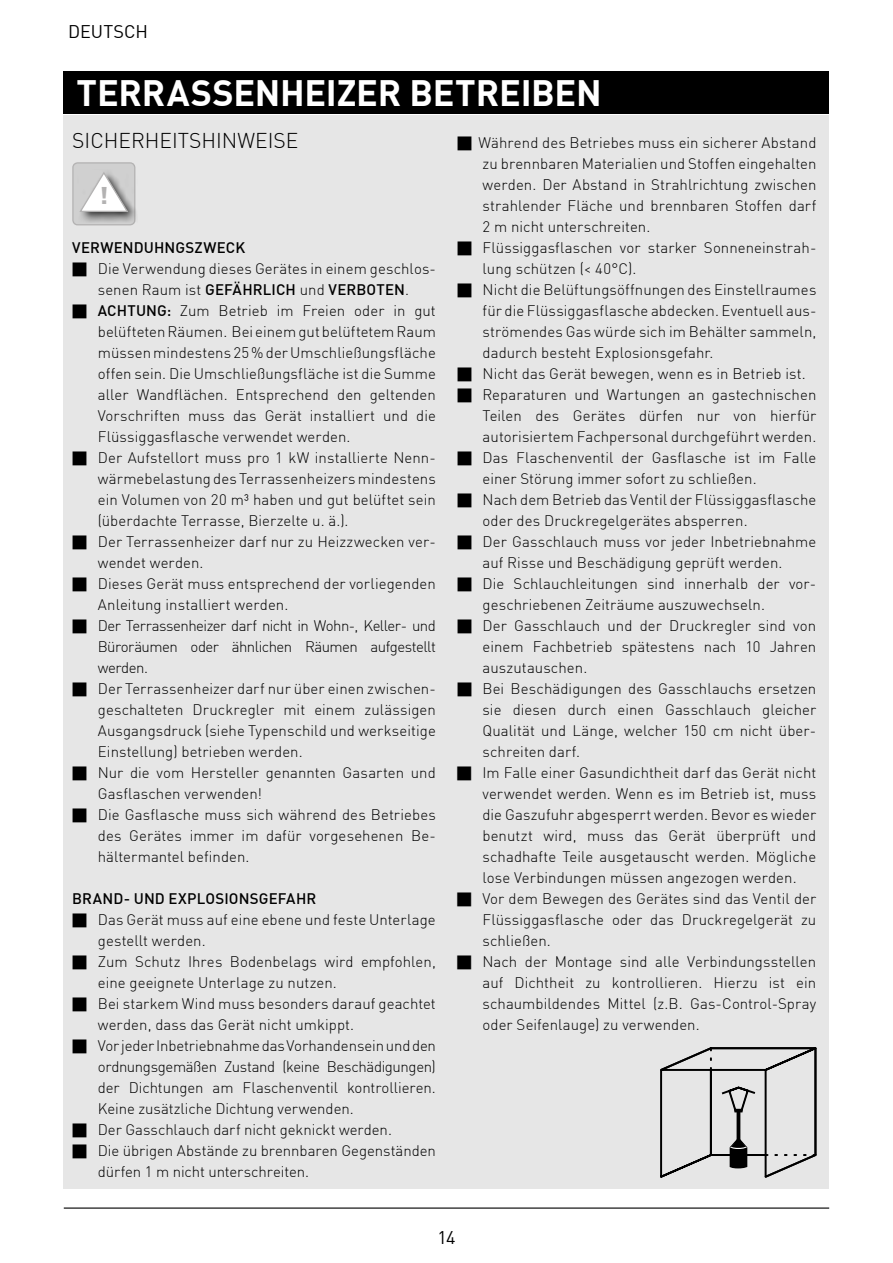
<style>
.page{position:relative;width:893px;height:1263px;background:#fff}
.page>*{position:absolute;margin:0;border:0;box-sizing:border-box;transform-origin:0 0}
.t1{font:700 36px "DIN Offc";letter-spacing:-.005em;color:#fff}
.t2{font:900 23.7px "DIN Offc";color:#b3b2b2}
.t3{font:300 21px "DIN Offc";color:#000}
.t4{font:18px "DIN Offc";color:#000}
.t5{font:300 15px/21px "DIN Offc";letter-spacing:.005em;color:#000}
.t6{font:500 15px "DIN Offc";letter-spacing:.01em;color:#000}
.s1{font-weight:500}
</style>
<div class="page">
<hr style="left:64px;top:1207px;width:765px;height:1px;background:#000">
<div style="left:64px;top:115px;width:765px;height:1073px;background:#e6e6e6"></div>
<div style="left:64px;top:72px;width:765px;height:42px;background:#000"></div>
<div style="left:77px;top:169px;width:61px;height:54px;background:#000;opacity:.75"></div>
<svg style="left:72px;top:162px;width:63px;height:63px;background:#cbcaca"></svg>
<svg style="left:660px;top:1047px;width:157px;height:131px"></svg>
<p class="t4" style="left:68px;top:20px;width:82px">DEUTSCH</p>
<h1 class="t1" style="left:77px;top:69px;width:527px">TERRASSENHEIZER BETREIBEN</h1>
<h3 class="t3" style="left:72px;top:127px;width:227px">SICHERHEITSHINWEISE</h3>
<h2 class="t2" style="left:99px;top:179px;width:10px">!</h2>
<p class="t6" style="left:72px;top:238px;width:174px">VERWENDUHNGSZWECK</p>
<p class="t5" style="left:98px;top:258px;width:340px">Die Verwendung dieses Gerätes in einem geschlos&shy;senen Raum ist <span class="s1">GEFÄHRLICH</span> und <span class="s1">VERBOTEN</span>.<br><span class="s1">ACHTUNG:</span> Zum Betrieb im Freien oder in gut belüfteten Räumen. Bei einem gut belüftetem Raum müssen mindestens 25 % der Umschließungsfläche offen sein. Die Umschließungsfläche ist die Summe aller Wandflächen. Entsprechend den geltenden Vorschriften muss das Gerät installiert und die Flüssiggasflasche verwendet werden.<br>Der Aufstellort muss pro 1 kW installierte Nenn&shy;wärmebelastung des Terrassenheizers mindestens ein Volumen von 20 m³ haben und gut belüftet sein (überdachte Terrasse, Bierzelte u. ä.).<br>Der Terrassenheizer darf nur zu Heizzwecken ver&shy;wendet werden.<br>Dieses Gerät muss entsprechend der vorliegenden Anleitung installiert werden.<br>Der Terrassenheizer darf nicht in Wohn-, Keller- und Büroräumen oder ähnlichen Räumen aufgestellt werden.<br>Der Terrassenheizer darf nur über einen zwischen&shy;geschalteten Druckregler mit einem zulässigen Ausgangsdruck (siehe Typenschild und werkseitige Einstellung) betrieben werden.<br>Nur die vom Hersteller genannten Gasarten und Gasflaschen verwenden!<br>Die Gasflasche muss sich während des Betriebes des Gerätes immer im dafür vorgesehenen Be&shy;hältermantel befinden.</p>
<p class="t6" style="left:72px;top:889px;width:245px">BRAND- UND EXPLOSIONSGEFAHR</p>
<p class="t5" style="left:98px;top:909px;width:340px">Das Gerät muss auf eine ebene und feste Unterlage gestellt werden.<br>Zum Schutz Ihres Bodenbelags wird empfohlen, eine geeignete Unterlage zu nutzen.<br>Bei starkem Wind muss besonders darauf geachtet werden, dass das Gerät nicht umkippt.<br>Vor jeder Inbetriebnahme das Vorhandensein und den ordnungsgemäßen Zustand (keine Beschädigungen) der Dichtungen am Flaschenventil kontrollieren.<br>Keine zusätzliche Dichtung verwenden.<br>Der Gasschlauch darf nicht geknickt werden.<br>Die übrigen Abstände zu brennbaren Gegenständen dürfen 1 m nicht unterschreiten.</p>
<p class="t5" style="left:478px;top:132px;width:340px">Während des Betriebes muss ein sicherer Abstand zu brennbaren Materialien und Stoffen eingehalten werden. Der Abstand in Strahlrichtung zwischen strahlender Fläche und brennbaren Stoffen darf 2 m nicht unterschreiten.<br>Flüssiggasflaschen vor starker Sonneneinstrah&shy;lung schützen (&lt; 40°C).<br>Nicht die Belüftungsöffnungen des Einstellraumes für die Flüssiggasflasche abdecken. Eventuell aus&shy;strömendes Gas würde sich im Behälter sammeln, dadurch besteht Explosionsgefahr.<br>Nicht das Gerät bewegen, wenn es in Betrieb ist.<br>Reparaturen und Wartungen an gastechnischen Teilen des Gerätes dürfen nur von hierfür autorisiertem Fachpersonal durchgeführt werden.<br>Das Flaschenventil der Gasflasche ist im Falle einer Störung immer sofort zu schließen.<br>Nach dem Betrieb das Ventil der Flüssiggasflasche oder des Druckregelgerätes absperren.<br>Der Gasschlauch muss vor jeder Inbetriebnahme auf Risse und Beschädigung geprüft werden.<br>Die Schlauchleitungen sind innerhalb der vor&shy;geschriebenen Zeiträume auszuwechseln.<br>Der Gasschlauch und der Druckregler sind von einem Fachbetrieb spätestens nach 10 Jahren auszutauschen.<br>Bei Beschädigungen des Gasschlauchs ersetzen sie diesen durch einen Gasschlauch gleicher Qualität und Länge, welcher 150 cm nicht über&shy;schreiten darf.<br>Im Falle einer Gasundichtheit darf das Gerät nicht verwendet werden. Wenn es im Betrieb ist, muss die Gaszufuhr abgesperrt werden. Bevor es wieder benutzt wird, muss das Gerät überprüft und schadhafte Teile ausgetauscht werden. Mögliche lose Verbindungen müssen angezogen werden.<br>Vor dem Bewegen des Gerätes sind das Ventil der Flüssiggasflasche oder das Druckregelgerät zu schließen.<br>Nach der Montage sind alle Verbindungsstellen auf Dichtheit zu kontrollieren. Hierzu ist ein schaumbildendes Mittel (z.B. Gas-Control-Spray oder Seifenlauge) zu verwenden.</p>
<p class="t4" style="left:437px;top:1226px;width:20px">14</p>
</div>
